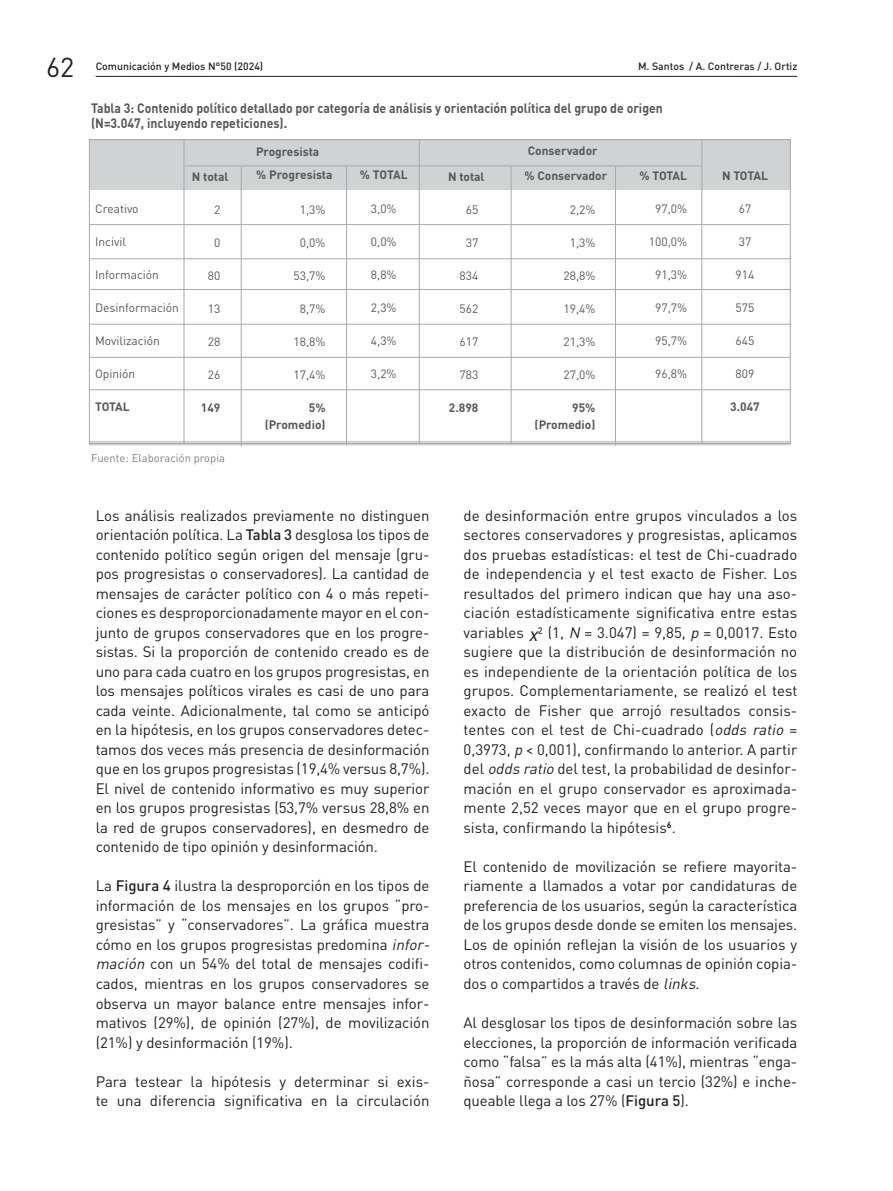
<style>
.page{position:relative;width:893px;height:1191px;background:#fff}
.page>*{position:absolute;margin:0;border:0;box-sizing:border-box;transform-origin:0 0}
.t1{font:27px "DIN Pro";color:#231f20}
.t2{font:15px/19.5px "DIN Pro";letter-spacing:-.005em;color:#231f20;text-align:justify}
.t3{font:700 13.5px/15px "DIN Pro";color:#57585a;scale:.91 1}
.t4{font:12px "DIN Pro";color:#57585a}
.t5{font:700 12px/16.5px "DIN Pro";color:#57585a;text-align:right}
.t6{font:11.25px "DIN Pro";color:#808285}
.t7{font:500 10.5px "DIN Pro";color:#231f20}
.s1{font-weight:500}
.s2{font-style:italic}
.s3{font-style:italic;font-size:19.5px}
</style>
<div class="page">
<hr style="left:96px;top:76px;width:701px;height:1px;background:#231f20">
<svg style="left:89px;top:441px;width:702px;height:4px;fill:#cacbcd"></svg>
<div style="left:89px;top:139px;width:702px;height:50px;background:#d1d2d4"></div>
<hr style="left:184px;top:139px;width:1px;height:304px;background:#a8a9ad">
<hr style="left:90px;top:258px;width:701px;height:1px;background:#a8a9ad">
<hr style="left:419px;top:139px;width:1px;height:304px;background:#a8a9ad">
<hr style="left:511px;top:166px;width:1px;height:277px;background:#a8a9ad">
<hr style="left:241px;top:167px;width:1px;height:279px;background:#a8a9ad">
<hr style="left:346px;top:166px;width:1px;height:279px;background:#a8a9ad">
<hr style="left:615px;top:166px;width:1px;height:279px;background:#a8a9ad">
<hr style="left:701px;top:139px;width:1px;height:304px;background:#a8a9ad">
<hr style="left:89px;top:224px;width:700px;height:1px;background:#a8a9ad">
<hr style="left:185px;top:165px;width:516px;height:1px;background:#a8a9ad">
<hr style="left:91px;top:324px;width:700px;height:1px;background:#a8a9ad">
<hr style="left:90px;top:289px;width:701px;height:1px;background:#a8a9ad">
<hr style="left:90px;top:357px;width:700px;height:1px;background:#a8a9ad">
<hr style="left:90px;top:389px;width:700px;height:1px;background:#a8a9ad">
<h1 class="t1" style="left:46px;top:48px;width:30px">62</h1>
<p class="t7" style="left:96px;top:57px;width:169px">Comunicación y Medios N°50 (2024)</p>
<p class="t7" style="left:638px;top:57px;width:161px">M. Santos / A. Contreras / J. Ortiz</p>
<p class="t3" style="left:91px;top:99px;width:630px">Tabla 3: Contenido político detallado por categoría de análisis y orientación política del grupo de origen (N=3.047, incluyendo repeticiones).</p>
<p class="t4" style="left:95px;top:200px;width:45px">Creativo</p>
<p class="t4" style="left:95px;top:233px;width:33px">Incivil</p>
<p class="t4" style="left:95px;top:266px;width:65px">Información</p>
<p class="t4" style="left:95px;top:299px;width:85px">Desinformación</p>
<p class="t4" style="left:95px;top:332px;width:66px">Movilización</p>
<p class="t4" style="left:95px;top:365px;width:42px">Opinión</p>
<p class="t5" style="left:95px;top:397px;width:36px">TOTAL</p>
<p class="t5" style="left:256px;top:142px;width:65px">Progresista</p>
<p class="t5" style="left:528px;top:141px;width:71px">Conservador</p>
<p class="t5" style="left:192px;top:167px;width:38px">N total</p>
<p class="t5" style="left:256px;top:165px;width:78px">% Progresista</p>
<p class="t5" style="left:360px;top:165px;width:49px">% TOTAL</p>
<p class="t4" style="left:371px;top:200px;width:27px">3,0%</p>
<p class="t4" style="left:371px;top:233px;width:27px">0,0%</p>
<p class="t4" style="left:371px;top:266px;width:27px">8,8%</p>
<p class="t4" style="left:371px;top:299px;width:27px">2,3%</p>
<p class="t4" style="left:371px;top:332px;width:27px">4,3%</p>
<p class="t4" style="left:371px;top:365px;width:27px">3,2%</p>
<p class="t4" style="left:300px;top:201px;width:27px">1,3%</p>
<p class="t4" style="left:300px;top:234px;width:27px">0,0%</p>
<p class="t4" style="left:294px;top:267px;width:33px">53,7%</p>
<p class="t4" style="left:300px;top:300px;width:27px">8,7%</p>
<p class="t4" style="left:294px;top:333px;width:33px">18,8%</p>
<p class="t4" style="left:294px;top:366px;width:33px">17,4%</p>
<p class="t5" style="left:265px;top:398px;width:62px">5% (Promedio)</p>
<p class="t4" style="left:214px;top:201px;width:8px">2</p>
<p class="t4" style="left:214px;top:234px;width:8px">0</p>
<p class="t4" style="left:208px;top:267px;width:14px">80</p>
<p class="t4" style="left:208px;top:300px;width:14px">13</p>
<p class="t4" style="left:208px;top:333px;width:14px">28</p>
<p class="t4" style="left:208px;top:366px;width:14px">26</p>
<p class="t5" style="left:201px;top:398px;width:21px">149</p>
<p class="t5" style="left:448px;top:167px;width:38px">N total</p>
<p class="t5" style="left:524px;top:166px;width:84px">% Conservador</p>
<p class="t5" style="left:640px;top:166px;width:49px">% TOTAL</p>
<p class="t4" style="left:655px;top:200px;width:33px">97,0%</p>
<p class="t4" style="left:649px;top:233px;width:40px">100,0%</p>
<p class="t4" style="left:655px;top:266px;width:33px">91,3%</p>
<p class="t4" style="left:655px;top:299px;width:33px">97,7%</p>
<p class="t4" style="left:655px;top:332px;width:33px">95,7%</p>
<p class="t4" style="left:655px;top:365px;width:33px">96,8%</p>
<p class="t4" style="left:570px;top:201px;width:27px">2,2%</p>
<p class="t4" style="left:570px;top:234px;width:27px">1,3%</p>
<p class="t4" style="left:563px;top:267px;width:33px">28,8%</p>
<p class="t4" style="left:563px;top:300px;width:33px">19,4%</p>
<p class="t4" style="left:563px;top:333px;width:33px">21,3%</p>
<p class="t4" style="left:563px;top:366px;width:33px">27,0%</p>
<p class="t5" style="left:535px;top:398px;width:62px">95% (Promedio)</p>
<p class="t4" style="left:466px;top:201px;width:14px">65</p>
<p class="t4" style="left:466px;top:234px;width:14px">37</p>
<p class="t4" style="left:460px;top:267px;width:20px">834</p>
<p class="t4" style="left:460px;top:300px;width:20px">562</p>
<p class="t4" style="left:460px;top:333px;width:20px">617</p>
<p class="t4" style="left:460px;top:366px;width:20px">783</p>
<p class="t5" style="left:449px;top:398px;width:31px">2.898</p>
<p class="t6" style="left:91px;top:450px;width:135px">Fuente: Elaboración propia</p>
<p class="t5" style="left:722px;top:166px;width:47px">N TOTAL</p>
<p class="t4" style="left:739px;top:200px;width:14px">67</p>
<p class="t4" style="left:739px;top:233px;width:14px">37</p>
<p class="t4" style="left:736px;top:266px;width:20px">914</p>
<p class="t4" style="left:736px;top:299px;width:20px">575</p>
<p class="t4" style="left:736px;top:332px;width:20px">645</p>
<p class="t4" style="left:736px;top:365px;width:20px">809</p>
<p class="t5" style="left:730px;top:397px;width:31px">3.047</p>
<p class="t2" style="left:96px;top:505px;width:335px">Los análisis realizados previamente no distinguen orientación política. La <span class="s1">Tabla 3</span> desglosa los tipos de contenido político según origen del mensaje (gru&shy;pos progresistas o conservadores). La cantidad de mensajes de carácter político con 4 o más repeti&shy;ciones es desproporcionadamente mayor en el con&shy;junto de grupos conservadores que en los progre&shy;sistas. Si la proporción de contenido creado es de uno para cada cuatro en los grupos progresistas, en los mensajes políticos virales es casi de uno para cada veinte. Adicionalmente, tal como se anticipó en la hipótesis, en los grupos conservadores detec&shy;tamos dos veces más presencia de desinformación que en los grupos progresistas (19,4% versus 8,7%).<br>El nivel de contenido informativo es muy superior en los grupos progresistas (53,7% versus 28,8% en la red de grupos conservadores), en desmedro de contenido de tipo opinión y desinformación.</p>
<p class="t2" style="left:96px;top:875px;width:339px;text-align:left">La <span class="s1">Figura 4</span> ilustra la desproporción en los tipos de información de los mensajes en los grupos “pro&shy;gresistas” y “conservadores”. La gráfica muestra cómo en los grupos progresistas predomina <span class="s2">infor&shy;mación</span> con un 54% del total de mensajes codifi&shy;cados, mientras en los grupos conservadores se observa un mayor balance entre mensajes infor&shy;mativos (29%), de opinión (27%), de movilización (21%) y desinformación (19%).</p>
<p class="t2" style="left:96px;top:1070px;width:335px">Para testear la hipótesis y determinar si exis&shy;te una diferencia significativa en la circulación</p>
<p class="t2" style="left:463px;top:505px;width:335px">de desinformación entre grupos vinculados a los sectores conservadores y progresistas, aplicamos dos pruebas estadísticas: el test de Chi-cuadrado de independencia y el test exacto de Fisher. Los resultados del primero indican que hay una aso&shy;ciación estadísticamente significativa entre estas variables <span class="s3">χ</span>² (1, <span class="s2">N</span> = 3.047) = 9,85, <span class="s2">p</span> = 0,0017. Esto sugiere que la distribución de desinformación no es independiente de la orientación política de los grupos. Complementariamente, se realizó el test exacto de Fisher que arrojó resultados consis&shy;tentes con el test de Chi-cuadrado (<span class="s2">odds ratio</span> = 0,3973, <span class="s2">p</span> &lt; 0,001), confirmando lo anterior. A partir del <span class="s2">odds ratio</span> del test, la probabilidad de desinfor&shy;mación en el grupo conservador es aproximada&shy;mente 2,52 veces mayor que en el grupo progre&shy;sista, confirmando la hipótesis<sup>6</sup>.</p>
<p class="t2" style="left:463px;top:856px;width:335px">El contenido de movilización se refiere mayorita&shy;riamente a llamados a votar por candidaturas de preferencia de los usuarios, según la característica de los grupos desde donde se emiten los mensajes.<br>Los de opinión reflejan la visión de los usuarios y otros contenidos, como columnas de opinión copia&shy;dos o compartidos a través de <span class="s2">links</span>.</p>
<p class="t2" style="left:463px;top:1012px;width:335px">Al desglosar los tipos de desinformación sobre las elecciones, la proporción de información verificada como “falsa” es la más alta (41%), mientras “enga&shy;ñosa” corresponde a casi un tercio (32%) e inche&shy;queable llega a los 27% (<span class="s1">Figura 5</span>).</p>
</div>
